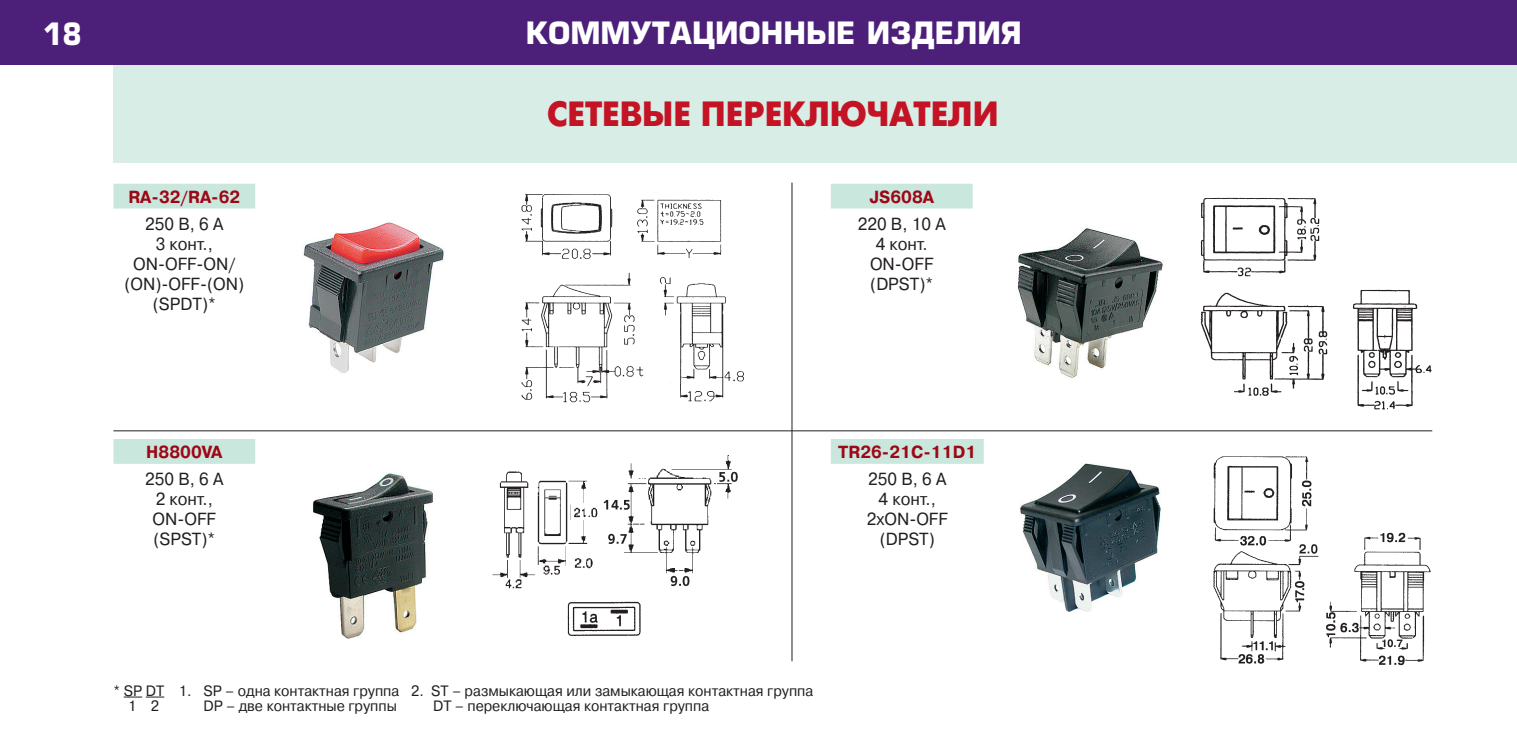
<style>
.page{position:relative;width:1517px;height:738px;background:#fff}
.page>*{position:absolute;margin:0;border:0;box-sizing:border-box;transform-origin:0 0}
.t1{font:35px "Futuris XC";color:#c31324;scale:.95 1}
.t2{font:700 30px "Europe";color:#fff;scale:.95 1}
.t3{font:700 30px "Europe";color:#fff;scale:.89 1}
.t4{font:17.5px/20px "Pragmatica C";color:#231f20;text-align:center;scale:.95 1}
.t5{font:700 17.5px "Pragmatica C";color:#9d0716;scale:.95 1}
.t6{font:15px/15px "Pragmatica C";color:#231f20;scale:.95 1}
</style>
<div class="page">
<div style="left:113px;top:64px;width:1403px;height:99px;background:#d7ede6"></div>
<div style="left:0;top:0;width:1516px;height:64px;background:#4c1f79"></div>
<hr style="left:113px;top:430px;width:1318px;height:1px;background:#231f20">
<img style="left:521px;top:194px;width:223px;height:209px">
<img style="left:303px;top:222px;width:141px;height:151px">
<div style="left:113px;top:184px;width:142px;height:24px;background:#cae7dd"></div>
<img style="left:1017px;top:228px;width:145px;height:150px">
<img style="left:1200px;top:197px;width:231px;height:213px">
<div style="left:830px;top:184px;width:142px;height:24px;background:#cae7dd"></div>
<hr style="left:791px;top:182px;width:1px;height:479px;background:#231f20">
<img style="left:313px;top:473px;width:121px;height:166px">
<img style="left:492px;top:455px;width:246px;height:134px">
<img style="left:567px;top:601px;width:74px;height:35px">
<div style="left:113px;top:439px;width:142px;height:25px;background:#cae7dd"></div>
<img style="left:1020px;top:464px;width:140px;height:147px">
<img style="left:1213px;top:456px;width:218px;height:210px">
<div style="left:830px;top:439px;width:153px;height:25px;background:#cae7dd"></div>
<svg style="left:124px;top:696px;width:40px;height:1px"></svg>
<h2 class="t3" style="left:43px;top:16px;width:45px">18</h2>
<h2 class="t2" style="left:525px;top:15px;width:523px">КОММУТАЦИОННЫЕ ИЗДЕЛИЯ</h2>
<p class="t5" style="left:128px;top:187px;width:119px">RA-32/RA-62</p>
<p class="t4" style="left:124px;top:214px;width:127px">250 В, 6 А<br>3 конт.,<br>ON-OFF-ON/ (ON)-OFF-(ON) (SPDT)*</p>
<p class="t5" style="left:146px;top:442px;width:82px">H8800VA</p>
<p class="t4" style="left:145px;top:469px;width:84px">250 В, 6 А<br>2 конт.,<br>ON-OFF (SPST)*</p>
<h1 class="t1" style="left:547px;top:95px;width:476px">СЕТЕВЫЕ ПЕРЕКЛЮЧАТЕЛИ</h1>
<p class="t5" style="left:869px;top:187px;width:70px">JS608A</p>
<p class="t4" style="left:857px;top:214px;width:94px">220 В, 10 А<br>4 конт.<br>ON-OFF (DPST)*</p>
<p class="t5" style="left:838px;top:442px;width:147px">TR26-21C-11D1</p>
<p class="t4" style="left:866px;top:469px;width:87px">250 В, 6 А<br>4 конт.,<br>2xON-OFF (DPST)</p>
<p class="t6" style="left:128px;top:683px;width:287px;text-indent:-15px">* SP DT 1. SP – одна контактная группа<br>1 2</p>
<p class="t6" style="left:203px;top:698px;width:205px">DP – две контактные группы</p>
<p class="t6" style="left:433px;top:683px;width:402px;text-indent:-22px">2. ST – размыкающая или замыкающая контактная группа<br>DT – переключающая контактная группа</p>
</div>
